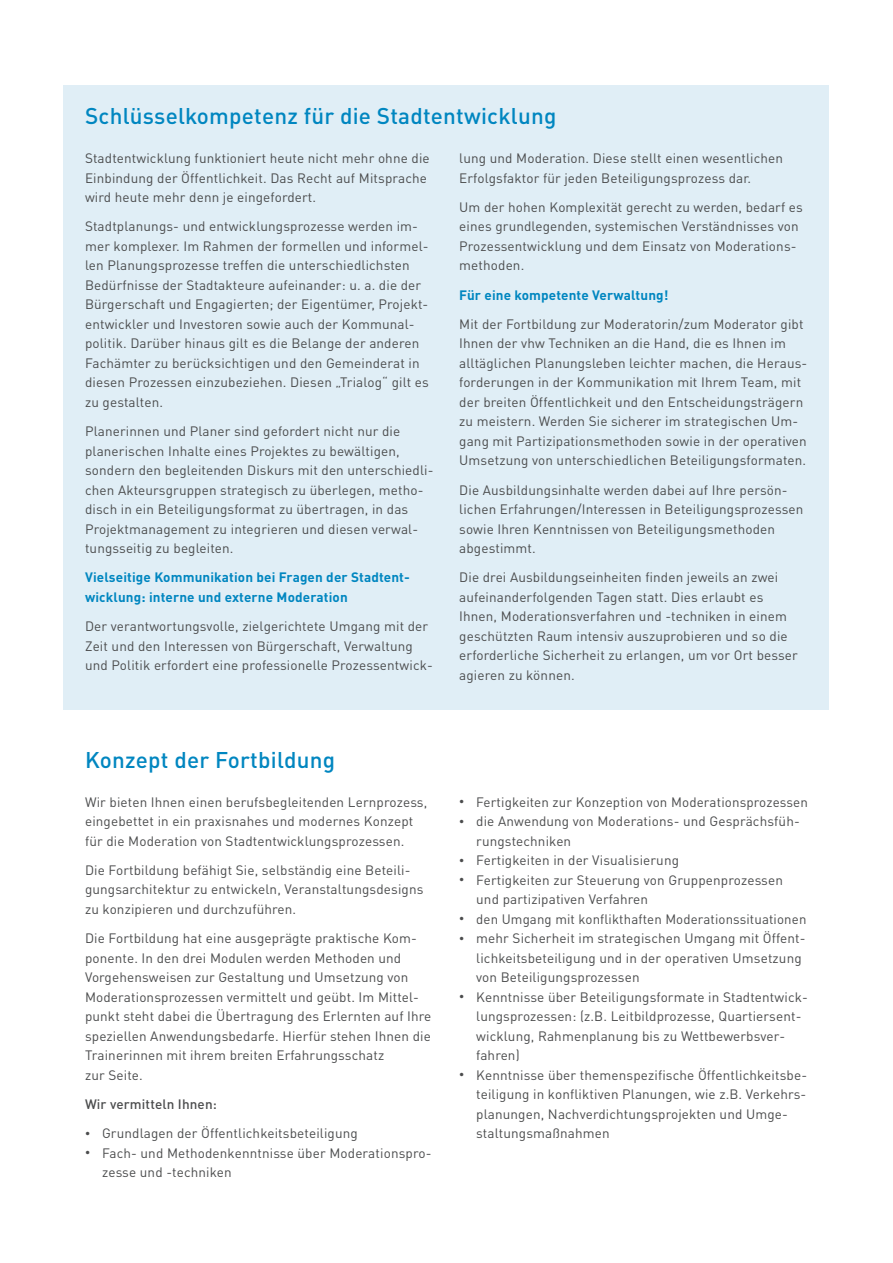
<style>
.page{position:relative;width:893px;height:1263px;background:#fff}
.page>*{position:absolute;margin:0;border:0;box-sizing:border-box;transform-origin:0 0}
._04_Titel_15pt_blau{font:500 22.5px "DIN Pro";letter-spacing:.01em;color:#0086c0}
._07_Copy_Fließtext{font:13.5px/19.5px "DIN Pro";letter-spacing:.01em;color:#4b4c4d}
._07_Copy_Fließtext-2{font:700 13.5px/19.5px "DIN Pro";letter-spacing:.01em;color:#0086c0}
._07_Copy_Fließtext-3{font:500 13.5px "DIN Pro";letter-spacing:.01em;color:#4b4c4d}
.s1{font-weight:700;font-size:10.5px}
</style>
<div class="page">
<div style="left:64px;top:85px;width:765px;height:624px;background:#e0eef6"></div>
<p class="_04_Titel_15pt_blau" style="left:85px;top:98px;width:473px">Schlüsselkompetenz für die Stadtentwicklung</p>
<p class="_07_Copy_Fließtext" style="left:85px;top:148px;width:346px">Stadtentwicklung funktioniert heute nicht mehr ohne die<br>Einbindung der Öffentlichkeit. Das Recht auf Mitsprache wird heute mehr denn je eingefordert.</p>
<p class="_07_Copy_Fließtext" style="left:85px;top:216px;width:345px">Stadtplanungs- und entwicklungsprozesse werden im&shy;mer komplexer. Im Rahmen der formellen und informel&shy;len Planungsprozesse treffen die unterschiedlichsten Bedürfnisse der Stadtakteure aufeinander: u. a. die der Bürgerschaft und Engagierten; der Eigentümer, Projekt&shy;entwickler und Investoren sowie auch der Kommunal&shy;politik. Darüber hinaus gilt es die Belange der anderen Fachämter zu berücksichtigen und den Gemeinderat in diesen Prozessen einzubeziehen. Diesen „Trialog“ gilt es zu gestalten.</p>
<p class="_07_Copy_Fließtext" style="left:85px;top:421px;width:350px">Planerinnen und Planer sind gefordert nicht nur die planerischen Inhalte eines Projektes zu bewältigen, sondern den begleitenden Diskurs mit den unterschiedli&shy;chen Akteursgruppen strategisch zu überlegen, metho&shy;disch in ein Beteiligungsformat zu übertragen, in das Projektmanagement zu integrieren und diesen verwal&shy;tungsseitig zu begleiten.</p>
<p class="_07_Copy_Fließtext-2" style="left:85px;top:566px;width:326px">Vielseitige Kommunikation bei Fragen der Stadtent&shy;wicklung: interne und externe Moderation</p>
<p class="_07_Copy_Fließtext" style="left:85px;top:616px;width:349px">Der verantwortungsvolle, zielgerichtete Umgang mit der<br>Zeit und den Interessen von Bürgerschaft, Verwaltung und Politik erfordert eine professionelle Prozessentwick-</p>
<p class="_07_Copy_Fließtext" style="left:459px;top:148px;width:325px">lung und Moderation. Diese stellt einen wesentlichen<br>Erfolgsfaktor für jeden Beteiligungsprozess dar.</p>
<p class="_07_Copy_Fließtext" style="left:459px;top:197px;width:345px">Um der hohen Komplexität gerecht zu werden, bedarf es eines grundlegenden, systemischen Verständnisses von Prozessentwicklung und dem Einsatz von Moderations&shy;methoden.</p>
<p class="_07_Copy_Fließtext-2" style="left:459px;top:283px;width:211px">Für eine kompetente Verwaltung!</p>
<p class="_07_Copy_Fließtext" style="left:459px;top:314px;width:350px">Mit der Fortbildung zur Moderatorin/zum Moderator gibt Ihnen der vhw Techniken an die Hand, die es Ihnen im alltäglichen Planungsleben leichter machen, die Heraus&shy;forderungen in der Kommunikation mit Ihrem Team, mit der breiten Öffentlichkeit und den Entscheidungsträgern zu meistern. Werden Sie sicherer im strategischen Um&shy;gang mit Partizipationsmethoden sowie in der operativen Umsetzung von unterschiedlichen Beteiligungsformaten.</p>
<p class="_07_Copy_Fließtext" style="left:459px;top:479px;width:346px">Die Ausbildungsinhalte werden dabei auf Ihre persön&shy;lichen Erfahrungen/Interessen in Beteiligungsprozessen sowie Ihren Kenntnissen von Beteiligungsmethoden abgestimmt.</p>
<p class="_07_Copy_Fließtext" style="left:459px;top:567px;width:340px">Die drei Ausbildungseinheiten finden jeweils an zwei aufeinanderfolgenden Tagen statt. Dies erlaubt es Ihnen, Moderationsverfahren und -techniken in einem geschützten Raum intensiv auszuprobieren und so die erforderliche Sicherheit zu erlangen, um vor Ort besser agieren zu können.</p>
<p class="_04_Titel_15pt_blau" style="left:85px;top:741px;width:251px">Konzept der Fortbildung</p>
<p class="_07_Copy_Fließtext" style="left:85px;top:791px;width:344px">Wir bieten Ihnen einen berufsbegleitenden Lernprozess, eingebettet in ein praxisnahes und modernes Konzept für die Moderation von Stadtentwicklungsprozessen.</p>
<p class="_07_Copy_Fließtext" style="left:85px;top:860px;width:340px">Die Fortbildung befähigt Sie, selbständig eine Beteili&shy;gungsarchitektur zu entwickeln, Veranstaltungsdesigns zu konzipieren und durchzuführen.</p>
<p class="_07_Copy_Fließtext" style="left:85px;top:928px;width:348px">Die Fortbildung hat eine ausgeprägte praktische Kom&shy;ponente. In den drei Modulen werden Methoden und Vorgehensweisen zur Gestaltung und Umsetzung von Moderationsprozessen vermittelt und geübt. Im Mittel&shy;punkt steht dabei die Übertragung des Erlernten auf Ihre speziellen Anwendungsbedarfe. Hierfür stehen Ihnen die Trainerinnen mit ihrem breiten Erfahrungsschatz<br>zur Seite.</p>
<p class="_07_Copy_Fließtext-3" style="left:85px;top:1093px;width:133px">Wir vermitteln Ihnen:</p>
<p class="_07_Copy_Fließtext" style="left:85px;top:1123px;width:274px"><span class="s1">•</span> Grundlagen der Öffentlichkeitsbeteiligung</p>
<p class="_07_Copy_Fließtext" style="left:102px;top:1142px;width:331px;text-indent:-17px"><span class="s1">•</span> Fach- und Methodenkenntnisse über Moderationspro&shy;zesse und -techniken</p>
<p class="_07_Copy_Fließtext" style="left:459px;top:791px;width:350px"><span class="s1">•</span> Fertigkeiten zur Konzeption von Moderationsprozessen</p>
<p class="_07_Copy_Fließtext" style="left:476px;top:811px;width:325px;text-indent:-17px"><span class="s1">•</span> die Anwendung von Moderations- und Gesprächsfüh&shy;rungstechniken</p>
<p class="_07_Copy_Fließtext" style="left:459px;top:850px;width:221px"><span class="s1">•</span> Fertigkeiten in der Visualisierung</p>
<p class="_07_Copy_Fließtext" style="left:476px;top:869px;width:308px;text-indent:-17px"><span class="s1">•</span> Fertigkeiten zur Steuerung von Gruppenprozessen und partizipativen Verfahren</p>
<p class="_07_Copy_Fließtext" style="left:459px;top:908px;width:349px"><span class="s1">•</span> den Umgang mit konflikthaften Moderationssituationen</p>
<p class="_07_Copy_Fließtext" style="left:476px;top:928px;width:331px;text-indent:-17px"><span class="s1">•</span> mehr Sicherheit im strategischen Umgang mit Öffent&shy;lichkeitsbeteiligung und in der operativen Umsetzung von Beteiligungsprozessen</p>
<p class="_07_Copy_Fließtext" style="left:476px;top:986px;width:333px;text-indent:-17px"><span class="s1">•</span> Kenntnisse über Beteiligungsformate in Stadtentwick&shy;lungsprozessen: (z.B. Leitbildprozesse, Quartiersent&shy;wicklung, Rahmenplanung bis zu Wettbewerbsver&shy;fahren)</p>
<p class="_07_Copy_Fließtext" style="left:476px;top:1064px;width:332px;text-indent:-17px"><span class="s1">•</span> Kenntnisse über themenspezifische Öffentlichkeitsbe&shy;teiligung in konfliktiven Planungen, wie z.B. Verkehrs&shy;planungen, Nachverdichtungsprojekten und Umge&shy;staltungsmaßnahmen</p>
</div>
